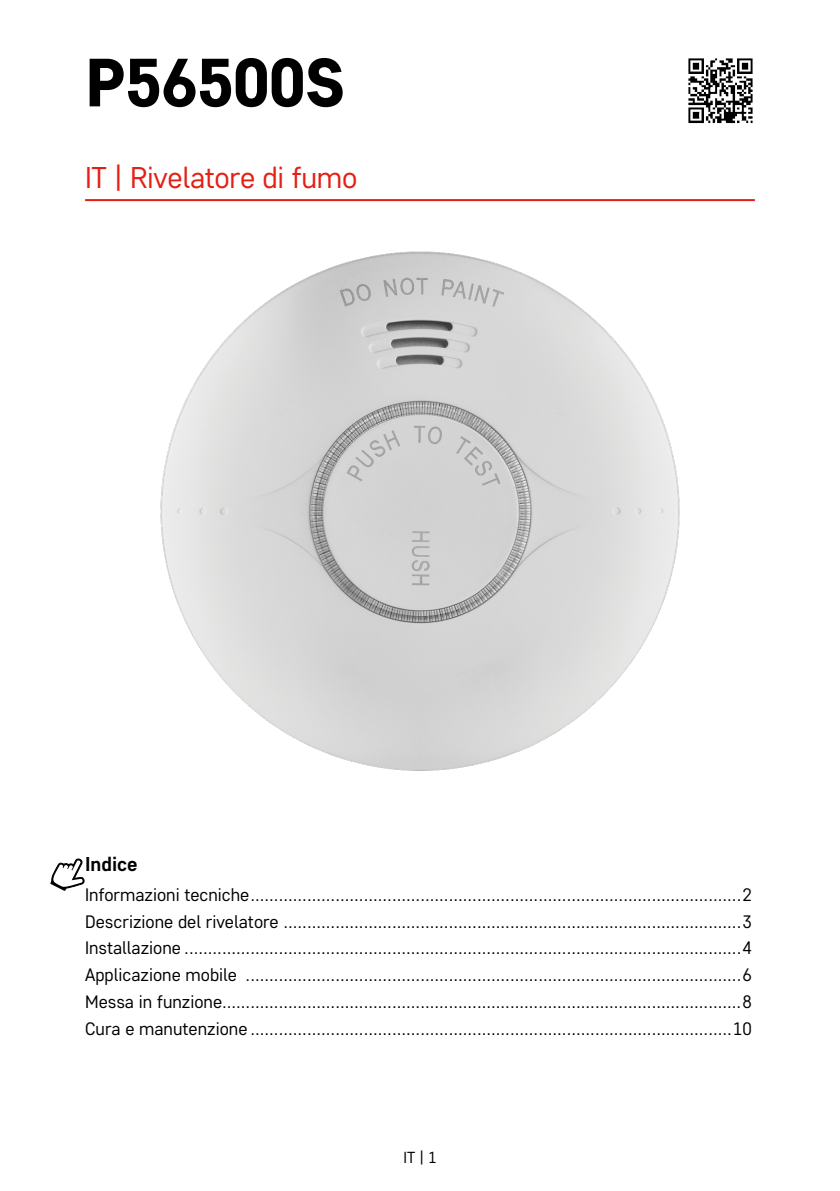
<style>
.page{position:relative;width:840px;height:1191px;background:#fff}
.page>*{position:absolute;margin:0;border:0;box-sizing:border-box;transform-origin:0 0}
.t1{font:800 68px "Core Sans D65";letter-spacing:-.02em;color:#000}
.t2{font:30px "Core Sans D35";letter-spacing:-.01em;color:#e41f13}
.t3{font:700 20px "Core Sans D55";color:#000}
.t4{font:18px/26.8px "Core Sans D35";color:#000;text-align:justify}
.t5{font:16px "Core Sans D35";color:#000}
</style>
<div class="page">
<hr style="left:85px;top:199px;width:669px;height:2px;background:#e41f13">
<img style="left:688px;top:58px;width:65px;height:66px">
<svg style="left:50px;top:858px;width:35px;height:33px"></svg>
<img style="left:160px;top:251px;width:520px;height:520px">
<h1 class="t1" style="left:85px;top:38px;width:261px">P56500S</h1>
<h2 class="t2" style="left:85px;top:158px;width:273px">IT | Rivelatore di fumo</h2>
<p class="t3" style="left:85px;top:851px;width:54px">Indice</p>
<p class="t4" style="left:85px;top:880px;width:668px">Informazioni tecniche........................................................................................................2<br>Descrizione del rivelatore .................................................................................................3<br>Installazione ......................................................................................................................4<br>Applicazione mobile .........................................................................................................6<br>Messa in funzione..............................................................................................................8<br>Cura e manutenzione ......................................................................................................10</p>
<p class="t5" style="left:403px;top:1146px;width:35px">IT | 1</p>
</div>
